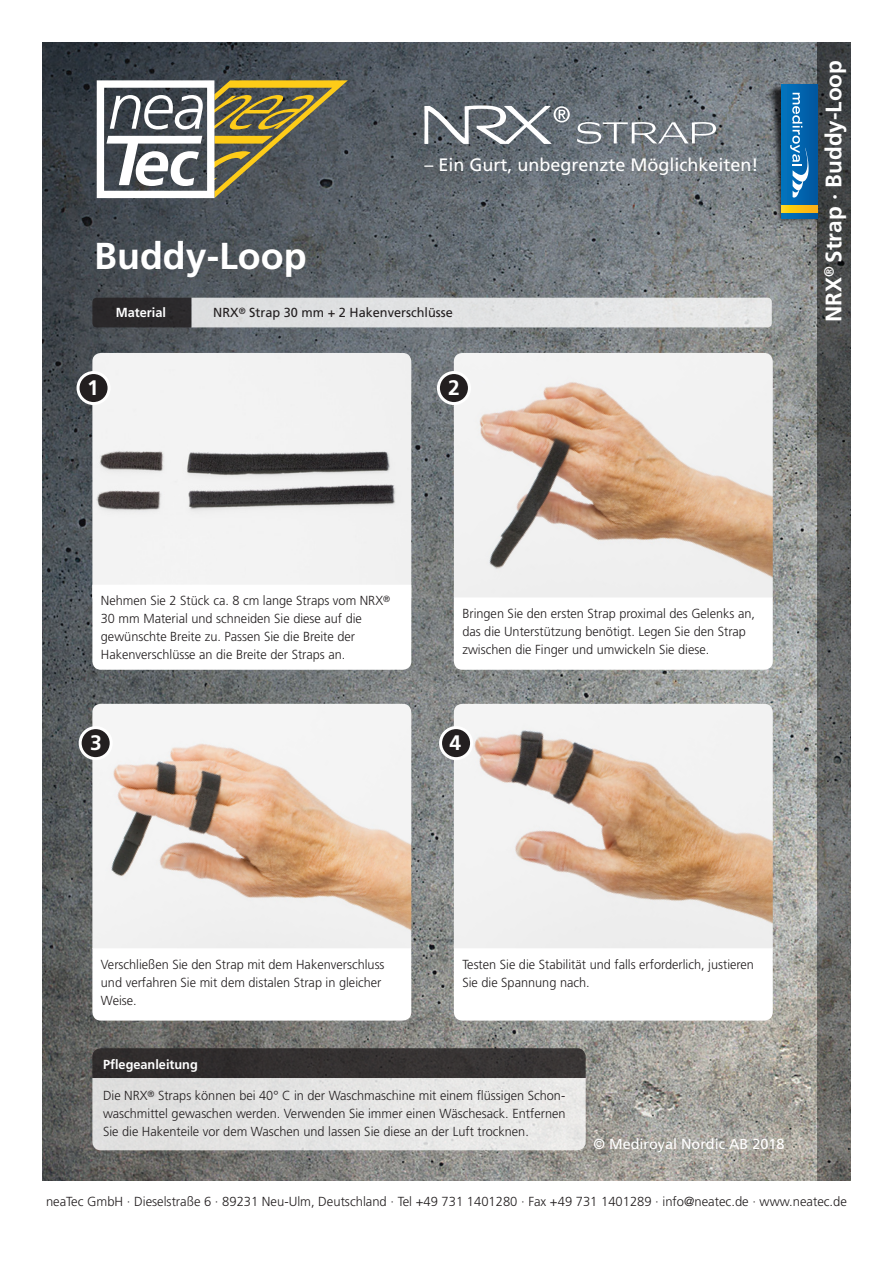
<style>
.page{position:relative;width:893px;height:1263px;background:#fff}
.page>*{position:absolute;margin:0;border:0;box-sizing:border-box;transform-origin:0 0}
.t1{font:700 37.5px "Frutiger";color:#fff}
.t2{font:700 22.5px "Frutiger";color:#fff}
.t3{font:700 21px "Frutiger";color:#fff}
.t4{font:18px "Frutiger";color:#fff}
.t5{font:14.4px "Frutiger";color:#fff}
.t6{font:300 13.2px/18px "Frutiger";color:#231f20}
.t7{font:13.2px "Frutiger";color:#231f20}
.t8{font:700 13.2px "Frutiger";color:#fff}
.s1{font-weight:300;color:#231f20}
</style>
<div class="page">
<img style="left:43px;top:43px;width:775px;height:1137px">
<svg style="left:818px;top:43px;width:32px;height:1137px;background:#5a5b5b"></svg>
<img style="left:92px;top:353px;width:319px;height:232px">
<img style="left:92px;top:704px;width:319px;height:244px">
<img style="left:454px;top:353px;width:319px;height:244px">
<img style="left:454px;top:704px;width:319px;height:244px">
<svg style="left:92px;top:585px;width:319px;height:85px"></svg>
<svg style="left:92px;top:948px;width:319px;height:72px"></svg>
<svg style="left:454px;top:597px;width:319px;height:73px"></svg>
<svg style="left:454px;top:948px;width:319px;height:72px"></svg>
<svg style="left:92px;top:298px;width:680px;height:29px;background:#c6c7c8"></svg>
<div style="left:78px;top:372px;width:31px;height:32px;background:#231f20;border-radius:50%"></div>
<div style="left:77px;top:371px;width:34px;height:34px;border:3px solid #fff;border-radius:50%"></div>
<div style="left:438px;top:372px;width:31px;height:32px;background:#231f20;border-radius:50%"></div>
<div style="left:437px;top:371px;width:34px;height:34px;border:3px solid #fff;border-radius:50%"></div>
<div style="left:80px;top:728px;width:31px;height:31px;background:#231f20;border-radius:50%"></div>
<div style="left:79px;top:726px;width:34px;height:34px;border:3px solid #fff;border-radius:50%"></div>
<div style="left:441px;top:728px;width:31px;height:31px;background:#231f20;border-radius:50%"></div>
<div style="left:439px;top:726px;width:34px;height:34px;border:3px solid #fff;border-radius:50%"></div>
<svg style="left:92px;top:1048px;width:494px;height:102px;background:#b0afae"></svg>
<svg style="left:577px;top:122px;width:139px;height:22px;background:#8f949a"></svg>
<svg style="left:424px;top:105px;width:146px;height:39px"></svg>
<img style="left:759px;top:74px;width:59px;height:155px">
<svg style="left:781px;top:84px;width:37px;height:134px;background:#0868aa"></svg>
<svg style="left:781px;top:206px;width:37px;height:6px"></svg>
<svg style="left:790px;top:93px;width:20px;height:105px;background:#3986c0"></svg>
<svg style="left:97px;top:80px;width:251px;height:118px"></svg>
<h1 class="t1" style="left:94px;top:234px;width:214px">Buddy-Loop</h1>
<h3 class="t4" style="left:424px;top:154px;width:336px">– Ein Gurt, unbegrenzte Möglichkeiten!</h3>
<p class="t8" style="left:116px;top:305px;width:52px">Material</p>
<p class="t7" style="left:213px;top:305px;width:241px">NRX<sup>®</sup> Strap 30 mm + 2 Hakenverschlüsse</p>
<h3 class="t3" style="left:87px;top:375px;width:13px">1</h3>
<h3 class="t3" style="left:448px;top:375px;width:13px">2</h3>
<h2 class="t2" style="left:820px;top:322px;width:264px;rotate:-90deg">NRX<sup>®</sup> Strap · Buddy-Loop</h2>
<p class="t6" style="left:101px;top:591px;width:291px">Nehmen Sie 2 Stück ca. 8 cm lange Straps vom NRX<sup>® </sup>30 mm Material und schneiden Sie diese auf die gewünschte Breite zu. Passen Sie die Breite der Hakenverschlüsse an die Breite der Straps an.</p>
<p class="t6" style="left:462px;top:604px;width:294px">Bringen Sie den ersten Strap proximal des Gelenks an, das die Unterstützung benötigt. Legen Sie den Strap zwischen die Finger und umwickeln Sie diese.</p>
<h3 class="t3" style="left:90px;top:730px;width:13px">3</h3>
<h3 class="t3" style="left:450px;top:730px;width:13px">4</h3>
<p class="t6" style="left:101px;top:955px;width:285px">Verschließen Sie den Strap mit dem Hakenverschluss und verfahren Sie mit dem distalen Strap in gleicher<br>Weise.</p>
<p class="t6" style="left:462px;top:955px;width:293px">Testen Sie die Stabilität und falls erforderlich, justieren<br>Sie die Spannung nach.</p>
<p class="t8" style="left:103px;top:1057px;width:100px">Pflegeanleitung<span class="s1">:</span></p>
<p class="t6" style="left:103px;top:1086px;width:464px;text-align:justify">Die NRX<sup>®</sup> Straps können bei 40° C in der Waschmaschine mit einem flüssigen Schon&shy;waschmittel gewaschen werden. Verwenden Sie immer einen Wäschesack. Entfernen Sie die Hakenteile vor dem Waschen und lassen Sie diese an der Luft trocknen.</p>
<p class="t5" style="left:593px;top:1135px;width:192px">© Mediroyal Nordic AB 2018</p>
<p class="t6" style="left:46px;top:1192px;width:802px">neaTec GmbH · Dieselstraße 6 · 89231 Neu-Ulm, Deutschland · Tel +49 731 1401280 · Fax +49 731 1401289 · info@neatec.de · www.neatec.de</p>
</div>
